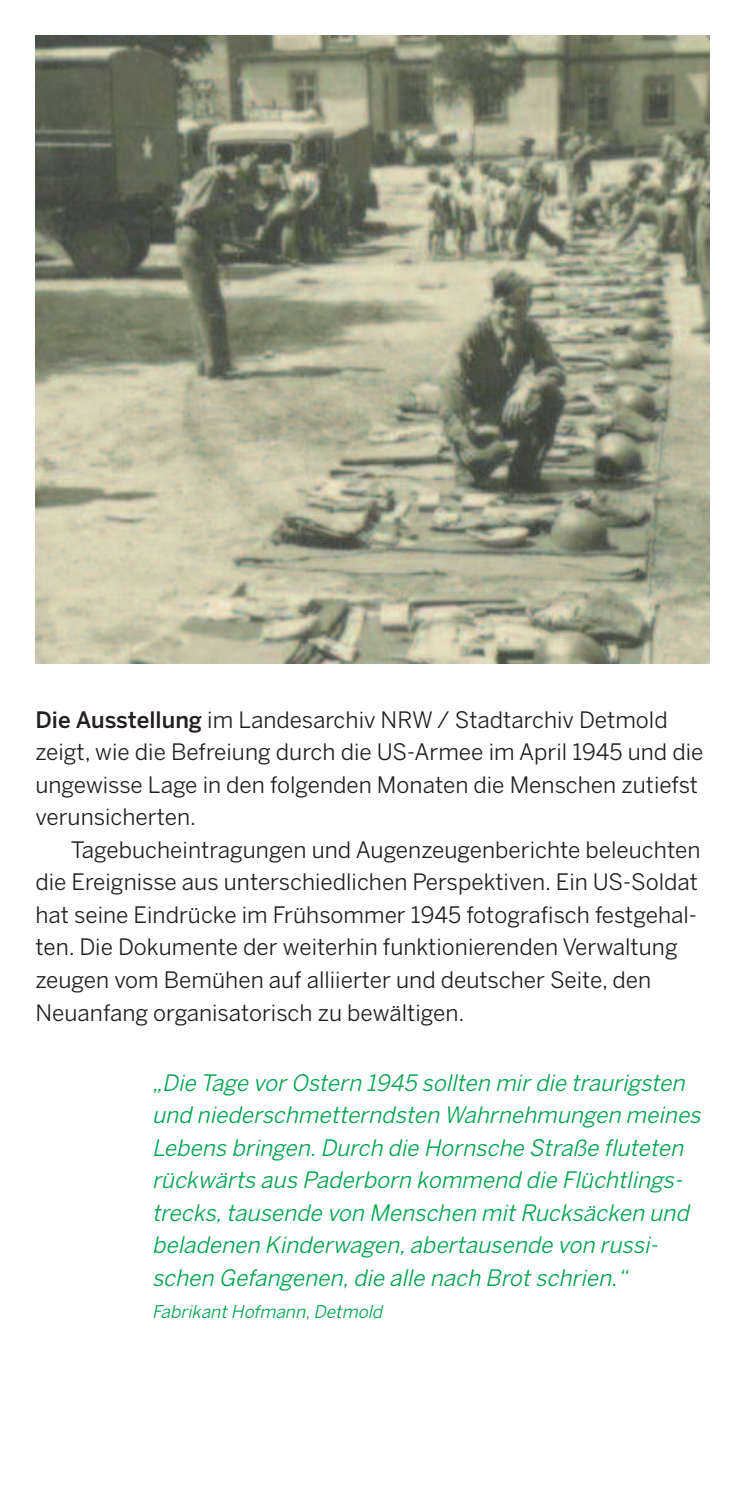
<style>
.page{position:relative;width:745px;height:1489px;background:#fff}
.page>*{position:absolute;margin:0;border:0;box-sizing:border-box;transform-origin:0 0}
.t1{font:22.5px/32.5px "Benton Sans";color:#231f20}
.t2{font:italic 22.5px/32.5px "Benton Sans";letter-spacing:-.02em;color:#00a54f}
.t3{font:italic 17.5px "Benton Sans";color:#00a54f}
.s1{font-weight:500}
</style>
<div class="page">
<img style="left:35px;top:35px;width:674px;height:628px">
<p class="t1" style="left:35px;top:703px;width:669px"><span class="s1">Die Ausstellung</span> im Landesarchiv NRW / Stadtarchiv Detmold zeigt, wie die Befreiung durch die US-Armee im April 1945 und die ungewisse Lage in den folgenden Monaten die Menschen zutiefst verunsicherten.</p>
<p class="t1" style="left:35px;top:833px;width:666px;text-indent:35px">Tagebucheintragungen und Augenzeugenberichte beleuchten die Ereignisse aus unterschiedlichen Perspektiven. Ein US-Soldat hat seine Eindrücke im Frühsommer 1945 fotografisch festgehal&shy;ten. Die Dokumente der weiterhin funktionierenden Verwaltung zeugen vom Bemühen auf alliierter und deutscher Seite, den Neuanfang organisatorisch zu bewältigen.</p>
<p class="t2" style="left:152px;top:1066px;width:553px">„Die Tage vor Ostern 1945 sollten mir die traurigsten und niederschmetterndsten Wahrnehmungen meines Lebens bringen. Durch die Hornsche Straße fluteten rückwärts aus Paderborn kommend die Flüchtlings&shy;trecks, tausende von Menschen mit Rucksäcken und beladenen Kinderwagen, abertausende von russi&shy;schen Gefangenen, die alle nach Brot schrien.“</p>
<p class="t3" style="left:152px;top:1301px;width:234px">Fabrikant Hofmann, Detmold</p>
</div>
